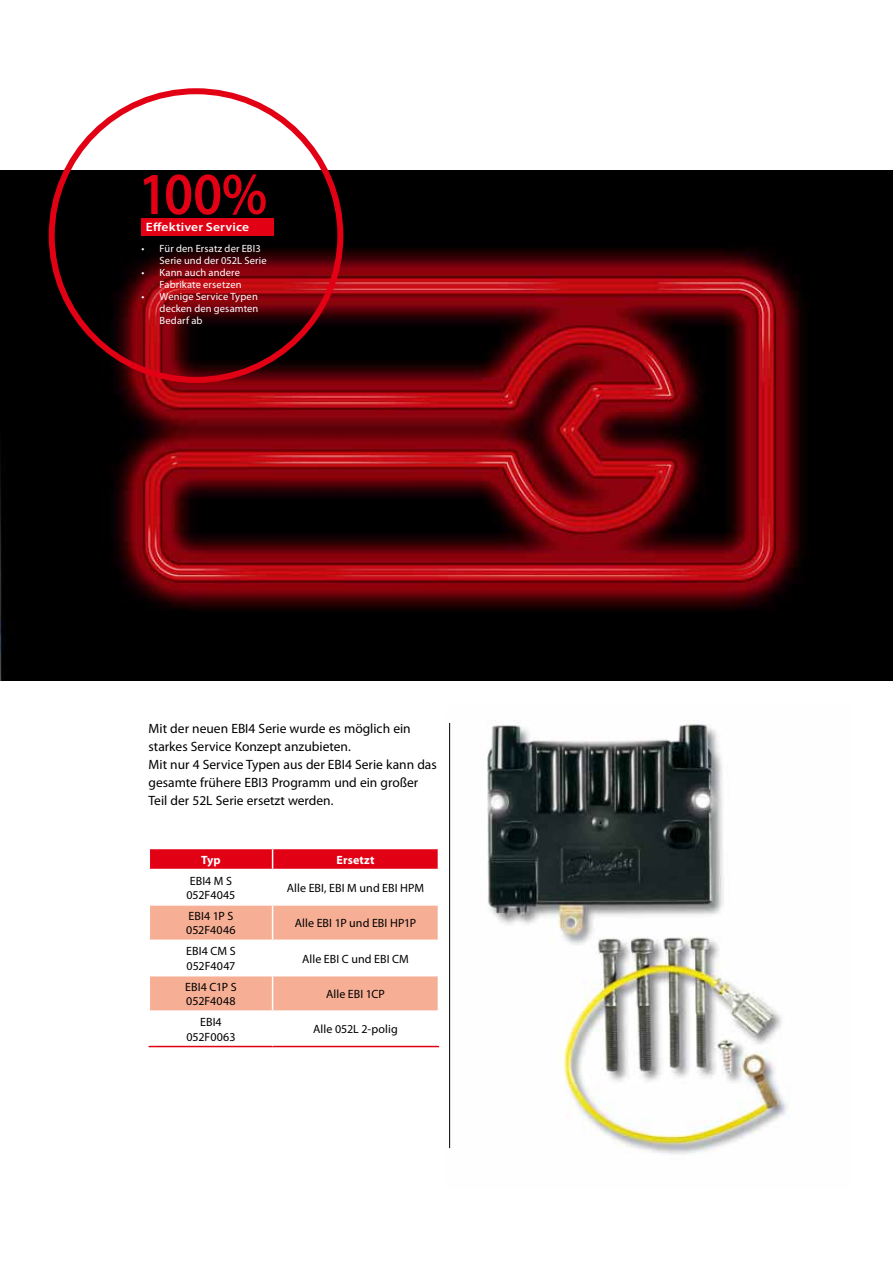
<style>
.page{position:relative;width:893px;height:1263px;background:#fff}
.page>*{position:absolute;margin:0;border:0;box-sizing:border-box;transform-origin:0 0}
.t1{font:600 60px "Myriad Pro";color:#e20015;scale:.9 1}
.t2{font:13.5px/18px "Myriad Pro";color:#000}
.t3{font:600 12.15px "Myriad Pro";letter-spacing:.015em;color:#fff;scale:1.11 1}
.t4{font:12px/14.4px "Myriad Pro";letter-spacing:.005em;color:#000}
.t5{font:700 12px "Myriad Pro";letter-spacing:.015em;color:#fff}
.t6{font:10.5px/12px "Myriad Pro";letter-spacing:.015em;color:#fff}
</style>
<div class="page">
<img style="left:449px;top:720px;width:341px;height:435px">
<svg style="left:150px;top:906px;width:288px;height:104px"></svg>
<svg style="left:149px;top:848px;width:290px;height:21px;background:#e41528"></svg>
<hr style="left:272px;top:906px;width:1px;height:33px;background:#fff">
<hr style="left:149px;top:939px;width:124px;height:2px;background:#fff">
<hr style="left:273px;top:939px;width:166px;height:2px;background:#fff">
<hr style="left:272px;top:941px;width:1px;height:34px;background:#fff">
<hr style="left:149px;top:975px;width:124px;height:1px;background:#fff">
<hr style="left:273px;top:975px;width:166px;height:1px;background:#fff">
<hr style="left:272px;top:976px;width:1px;height:34px;background:#fff">
<hr style="left:149px;top:1046px;width:124px;height:1px;background:#e20015">
<hr style="left:273px;top:1046px;width:166px;height:1px;background:#e20015">
<hr style="left:449px;top:723px;width:1px;height:425px;background:#000">
<img style="left:0;top:170px;width:893px;height:510px">
<div style="left:142px;top:219px;width:132px;height:17px;background:#e20015"></div>
<h1 class="t1" style="left:138px;top:161px;width:145px">100%</h1>
<p class="t3" style="left:146px;top:220px;width:95px">Effektiver Service</p>
<p class="t6" style="left:160px;top:242px;width:109px;text-indent:-18px">• Für den Ersatz der EBI3<br>Serie und der 052L Serie</p>
<p class="t6" style="left:142px;top:266px;width:102px;text-align:right">• Kann auch andere<br>Fabrikate ersetzen</p>
<p class="t6" style="left:160px;top:290px;width:100px;text-align:justify;text-indent:-18px">• Wenige Service Typen decken den gesamten Bedarf ab</p>
<p class="t2" style="left:149px;top:720px;width:290px">Mit der neuen EBI4 Serie wurde es möglich ein starkes Service Konzept anzubieten.<br>Mit nur 4 Service Typen aus der EBI4 Serie kann das gesamte frühere EBI3 Programm und ein großer Teil der 52L Serie ersetzt werden.</p>
<p class="t5" style="left:201px;top:852px;width:21px">Typ</p>
<p class="t5" style="left:336px;top:852px;width:40px">Ersetzt</p>
<p class="t4" style="left:186px;top:873px;width:51px">EBI4 M S<br>052F4045</p>
<p class="t4" style="left:287px;top:881px;width:139px">Alle EBI, EBI M und EBI HPM</p>
<p class="t4" style="left:186px;top:909px;width:51px">EBI4 1P S<br>052F4046</p>
<p class="t4" style="left:295px;top:916px;width:123px">Alle EBI 1P und EBI HP1P</p>
<p class="t4" style="left:186px;top:944px;width:51px">EBI4 CM S<br>052F4047</p>
<p class="t4" style="left:302px;top:951px;width:108px">Alle EBI C und EBI CM</p>
<p class="t4" style="left:185px;top:980px;width:53px">EBI4 C1P S<br>052F4048</p>
<p class="t4" style="left:326px;top:987px;width:60px">Alle EBI 1CP</p>
<p class="t4" style="left:186px;top:1015px;width:51px;text-align:center">EBI4<br>052F0063</p>
<p class="t4" style="left:313px;top:1022px;width:86px">Alle 052L 2-polig</p>
</div>
